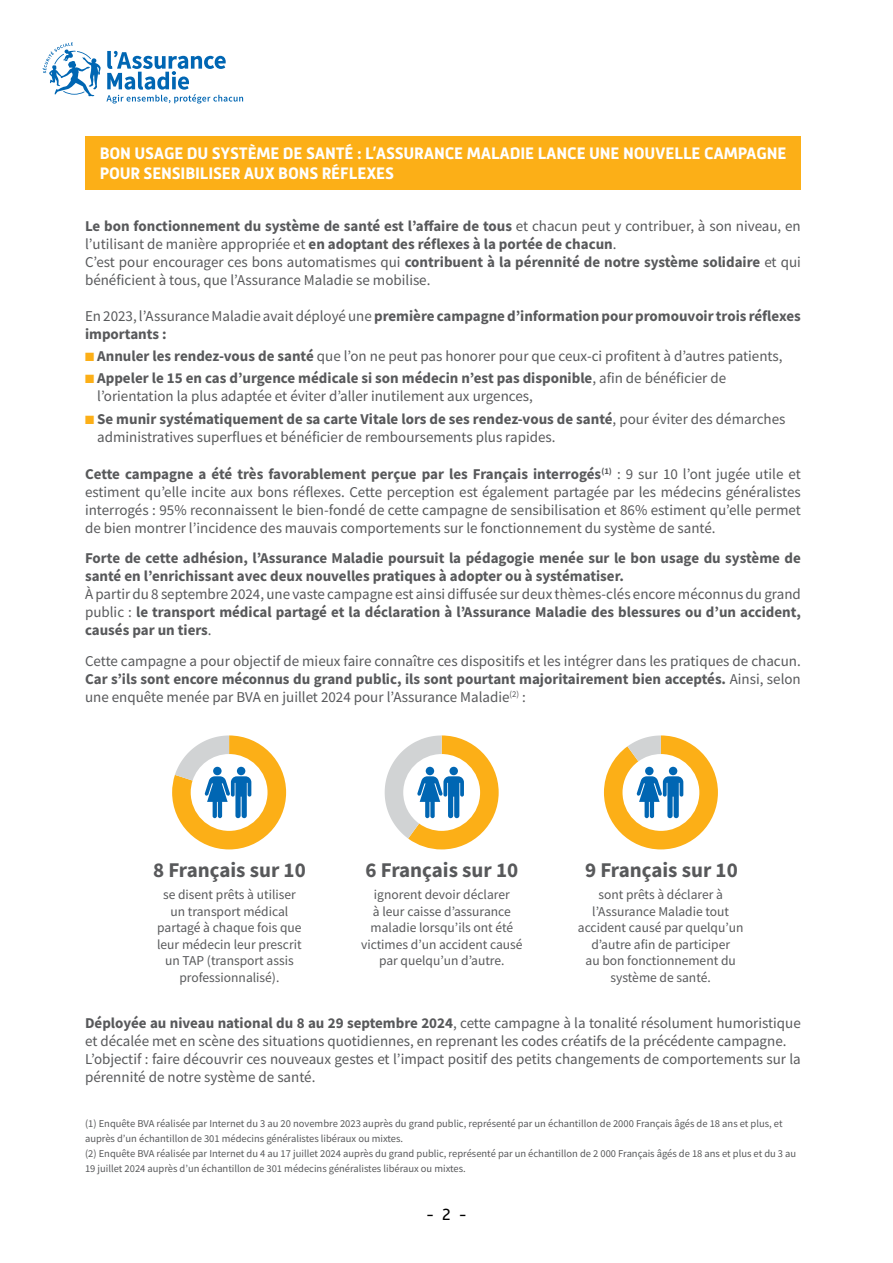
<style>
.page{position:relative;width:893px;height:1263px;background:#fff}
.page>*{position:absolute;margin:0;border:0;box-sizing:border-box;transform-origin:0 0}
.t1{font:700 21px "Source Sans Pro";color:#58595b}
.t2{font:700 17.1px/20.4px "Mic 32 New";letter-spacing:-.01em;color:#fff}
.t3{font:16.5px "Mic 32 New";color:#000}
.t4{font:15px/18px "Source Sans Pro";color:#58595b}
.t5{font:700 15px/18px "Source Sans Pro";color:#58595b}
.t6{font:13.5px/16.5px "Source Sans Pro";color:#58595b;text-align:center}
.t7{font:10.5px/15px "Source Sans Pro";color:#58595b}
.s1{font-weight:700}
.s2{font-weight:400}
.s3{color:#fcaf17}
</style>
<div class="page">
<svg style="left:43px;top:43px;width:200px;height:61px"></svg>
<svg style="left:604px;top:735px;width:114px;height:114px"></svg>
<svg style="left:385px;top:735px;width:114px;height:114px"></svg>
<svg style="left:172px;top:735px;width:114px;height:114px"></svg>
<div style="left:85px;top:136px;width:716px;height:53px;background:#fcaf17"></div>
<p class="t2" style="left:100px;top:143px;width:688px">BON USAGE DU SYSTÈME DE SANTÉ : L’ASSURANCE MALADIE LANCE UNE NOUVELLE CAMPAGNE<br>POUR SENSIBILISER AUX BONS RÉFLEXES</p>
<p class="t4" style="left:85px;top:217px;width:717px"><span class="s1">Le bon fonctionnement du système de santé est l’affaire de tous</span> et chacun peut y contribuer, à son niveau, en l’utilisant de manière appropriée et <span class="s1">en adoptant des réflexes à la portée de chacun</span>.<br>C’est pour encourager ces bons automatismes qui <span class="s1">contribuent à la pérennité de notre système solidaire</span> et qui bénéficient à tous, que l’Assurance Maladie se mobilise.</p>
<p class="t5" style="left:85px;top:307px;width:717px"><span class="s2">En 2023, l’Assurance Maladie avait déployé une</span> première campagne d’information pour promouvoir trois réflexes importants :</p>
<p class="t4" style="left:85px;top:347px;width:699px"><span class="s3">■</span> <span class="s1">Annuler les rendez-vous de santé</span> que l’on ne peut pas honorer pour que ceux-ci profitent à d’autres patients,</p>
<p class="t4" style="left:97px;top:369px;width:630px;text-indent:-12px"><span class="s3">■</span> <span class="s1">Appeler le 15 en cas d’urgence médicale si son médecin n’est pas disponible</span>, afin de bénéficier de l’orientation la plus adaptée et éviter d’aller inutilement aux urgences,</p>
<p class="t4" style="left:97px;top:409px;width:690px;text-indent:-12px"><span class="s3">■</span> <span class="s1">Se munir systématiquement de sa carte Vitale lors de ses rendez-vous de santé</span>, pour éviter des démarches administratives superflues et bénéficier de remboursements plus rapides.</p>
<p class="t4" style="left:85px;top:465px;width:717px;text-align:justify"><span class="s1">Cette campagne a été très favorablement perçue par les Français interrogés</span><sup>(1)</sup> : 9 sur 10 l’ont jugée utile et estiment qu’elle incite aux bons réflexes. Cette perception est également partagée par les médecins généralistes interrogés : 95% reconnaissent le bien-fondé de cette campagne de sensibilisation et 86% estiment qu’elle permet de bien montrer l’incidence des mauvais comportements sur le fonctionnement du système de santé.</p>
<p class="t5" style="left:85px;top:549px;width:717px">Forte de cette adhésion, l’Assurance Maladie poursuit la pédagogie menée sur le bon usage du système de santé en l’enrichissant avec deux nouvelles pratiques à adopter ou à systématiser.</p>
<p class="t4" style="left:85px;top:585px;width:717px;text-align:justify">À partir du 8 septembre 2024, une vaste campagne est ainsi diffusée sur deux thèmes-clés encore méconnus du grand public : <span class="s1">le transport médical partagé et la déclaration à l’Assurance Maladie des blessures ou d’un accident, causés par un tiers</span>.</p>
<p class="t4" style="left:85px;top:652px;width:717px;text-align:justify">Cette campagne a pour objectif de mieux faire connaître ces dispositifs et les intégrer dans les pratiques de chacun.<br><span class="s1">Car s’ils sont encore méconnus du grand public, ils sont pourtant majoritairement bien acceptés.</span> Ainsi, selon une enquête menée par BVA en juillet 2024 pour l’Assurance Maladie<sup>(2)</sup> :</p>
<h1 class="t1" style="left:153px;top:855px;width:154px">8 Français sur 10</h1>
<h1 class="t1" style="left:366px;top:855px;width:154px">6 Français sur 10</h1>
<h1 class="t1" style="left:585px;top:855px;width:154px">9 Français sur 10</h1>
<p class="t6" style="left:157px;top:886px;width:146px">se disent prêts à utiliser un transport médical partagé à chaque fois que leur médecin leur prescrit un TAP (transport assis professionnalisé).</p>
<p class="t6" style="left:361px;top:886px;width:163px">ignorent devoir déclarer<br>à leur caisse d’assurance maladie lorsqu’ils ont été victimes d’un accident causé par quelqu’un d’autre.</p>
<p class="t6" style="left:578px;top:886px;width:167px">sont prêts à déclarer à l’Assurance Maladie tout accident causé par quelqu’un d’autre afin de participer<br>au bon fonctionnement du système de santé.</p>
<p class="t4" style="left:85px;top:1013px;width:717px"><span class="s1">Déployée au niveau national du 8 au 29 septembre 2024</span>, cette campagne à la tonalité résolument humoristique et décalée met en scène des situations quotidiennes, en reprenant les codes créatifs de la précédente campagne.<br>L’objectif : faire découvrir ces nouveaux gestes et l’impact positif des petits changements de comportements sur la pérennité de notre système de santé.</p>
<p class="t7" style="left:85px;top:1116px;width:713px">(1) Enquête BVA réalisée par Internet du 3 au 20 novembre 2023 auprès du grand public, représenté par un échantillon de 2000 Français âgés de 18 ans et plus, et auprès d’un échantillon de 301 médecins généralistes libéraux ou mixtes.<br>(2) Enquête BVA réalisée par Internet du 4 au 17 juillet 2024 auprès du grand public, représenté par un échantillon de 2 000 Français âgés de 18 ans et plus et du 3 au 19 juillet 2024 auprès d’un échantillon de 301 médecins généralistes libéraux ou mixtes.</p>
<p class="t3" style="left:426px;top:1205px;width:42px">- 2 -</p>
</div>
